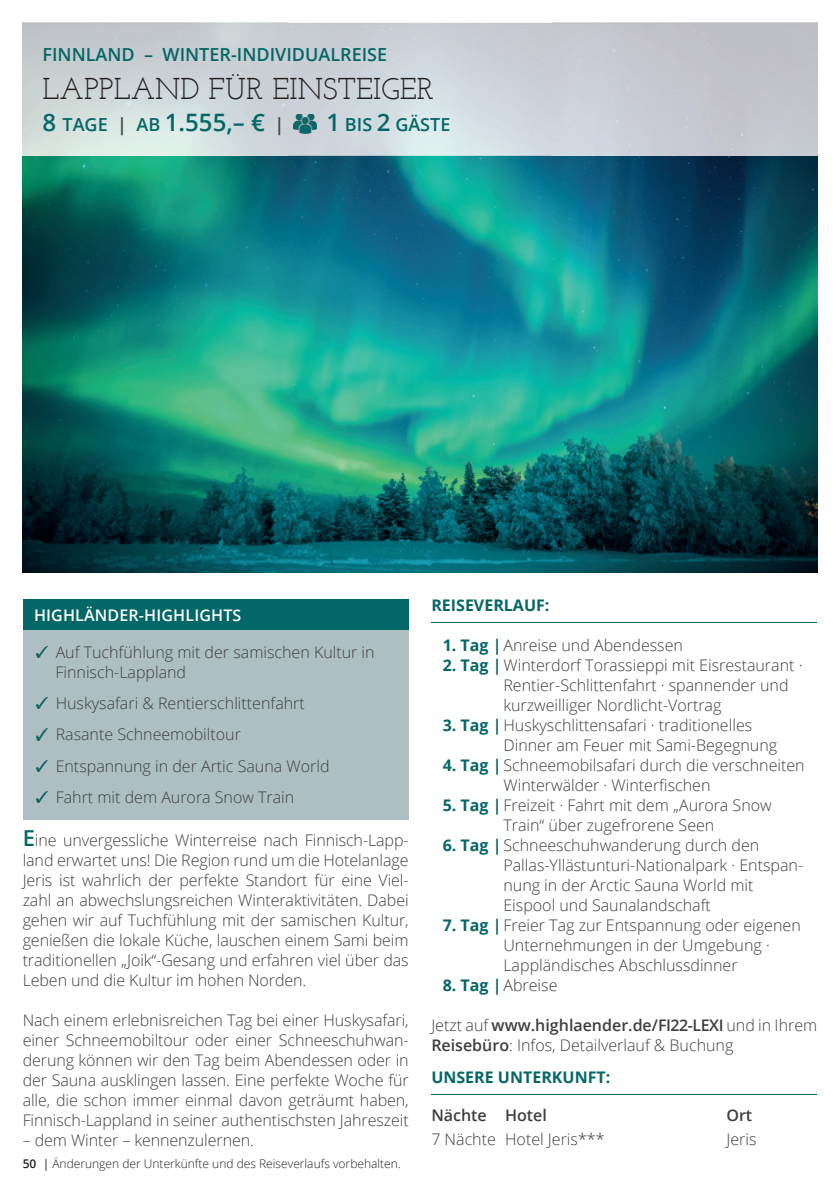
<style>
.page{position:relative;width:840px;height:1191px;background:#fff}
.page>*{position:absolute;margin:0;border:0;box-sizing:border-box;transform-origin:0 0}
.t1{font:30px "Josefin Slab";color:#231f20}
.t2{font:600 24px "Open Sans";color:#046767}
.t3{font:600 18px "Open Sans";color:#046767}
.t4{font:300 16px/20px "Open Sans";color:#3e3e3f}
.t5{font:700 16px "Open Sans";color:#046767}
.t6{font:600 16px "Open Sans";letter-spacing:.01em;color:#fff}
.t7{font:600 16px "Open Sans";color:#3e3e3f}
.t8{font:300 12px "Open Sans";color:#231f20}
.s1{font-size:18px}
.s2{font-size:18px;color:#3e3e3f}
.s3{font-size:24px}
.s4{font-weight:600;font-size:22px;color:#046767}
.s5{font-weight:600}
.s6{font-weight:400}
.s7{font-weight:700;color:#046767}
</style>
<div class="page">
<img style="left:23px;top:156px;width:793px;height:417px">
<hr style="left:431px;top:622px;width:385px;height:1px;background:#046767">
<svg style="left:22px;top:22px;width:796px;height:134px;background:#cbd1d6"></svg>
<img style="left:293px;top:114px;width:23px;height:19px">
<div style="left:23px;top:608px;width:385px;height:212px;background:#adbfc2"></div>
<div style="left:23px;top:599px;width:385px;height:30px;background:#046767"></div>
<svg style="left:37px;top:646px;width:10px;height:11px"></svg>
<svg style="left:37px;top:697px;width:10px;height:12px"></svg>
<svg style="left:37px;top:729px;width:10px;height:11px"></svg>
<svg style="left:37px;top:760px;width:10px;height:11px"></svg>
<svg style="left:37px;top:791px;width:10px;height:12px"></svg>
<hr style="left:431px;top:1094px;width:385px;height:1px;background:#046767">
<p class="t3" style="left:43px;top:42px;width:346px">FINNLAND – WINTER-INDIVIDUALREISE</p>
<h1 class="t1" style="left:43px;top:71px;width:393px">LAPPLAND FÜR EINSTEIGER</h1>
<h2 class="t2" style="left:43px;top:106px;width:243px">8 <span class="s1">TAGE</span> <span class="s2">|</span> <span class="s1">AB</span> 1.555,– € <span class="s2">|</span></h2>
<p class="t3" style="left:326px;top:112px;width:125px"><span class="s3">1</span> BIS <span class="s3">2</span> GÄSTE</p>
<p class="t6" style="left:34px;top:603px;width:209px">HIGHLÄNDER-HIGHLIGHTS</p>
<p class="t4" style="left:55px;top:641px;width:320px">Auf Tuchfühlung mit der samischen Kultur in<br>Finnisch-Lappland</p>
<p class="t4" style="left:56px;top:687px;width:275px;line-height:31.4px">Huskysafari &amp; Rentierschlittenfahrt Rasante Schneemobiltour Entspannung in der Artic Sauna World Fahrt mit dem Aurora Snow Train</p>
<p class="t4" style="left:23px;top:829px;width:387px;text-align:justify"><span class="s4">E</span>ine unvergessliche Winterreise nach Finnisch-Lapp&shy;land erwartet uns! Die Region rund um die Hotelanlage Jeris ist wahrlich der perfekte Standort für eine Viel&shy;zahl an abwechslungsreichen Winteraktivitäten. Dabei gehen wir auf Tuchfühlung mit der samischen Kultur, genießen die lokale Küche, lauschen einem Sami beim traditionellen „Joik“-Gesang und erfahren viel über das Leben und die Kultur im hohen Norden.</p>
<p class="t4" style="left:23px;top:1009px;width:387px;text-align:justify">Nach einem erlebnisreichen Tag bei einer Huskysafari, einer Schneemobiltour oder einer Schneeschuhwan&shy;derung können wir den Tag beim Abendessen oder in der Sauna ausklingen lassen. Eine perfekte Woche für alle, die schon immer einmal davon geträumt haben, Finnisch-Lappland in seiner authentischsten Jahreszeit</p>
<p class="t4" style="left:23px;top:1129px;width:232px">– dem Winter – kennenzulernen.</p>
<p class="t8" style="left:23px;top:1155px;width:379px"><span class="s5">50</span> <span class="s6">|</span> Änderungen der Unterkünfte und des Reiseverlaufs vorbehalten.</p>
<p class="t5" style="left:431px;top:593px;width:120px">REISEVERLAUF:</p>
<p class="t4" style="left:442px;top:634px;width:242px"><span class="s7">1. Tag |</span> Anreise und Abendessen</p>
<p class="t4" style="left:503px;top:654px;width:300px;text-indent:-61px"><span class="s7">2. Tag |</span> Winterdorf Torassieppi mit Eisrestaurant ·<br>Rentier-Schlittenfahrt · spannender und kurzweilliger Nordlicht-Vortrag</p>
<p class="t4" style="left:503px;top:714px;width:275px;text-indent:-61px"><span class="s7">3. Tag |</span> Huskyschlittensafari · traditionelles<br>Dinner am Feuer mit Sami-Begegnung</p>
<p class="t4" style="left:503px;top:754px;width:302px;text-indent:-61px"><span class="s7">4. Tag |</span> Schneemobilsafari durch die verschneiten<br>Winterwälder · Winterfischen</p>
<p class="t4" style="left:442px;top:794px;width:330px;text-align:center"><span class="s7">5. Tag |</span> Freizeit · Fahrt mit dem „Aurora Snow<br>Train“ über zugefrorene Seen</p>
<p class="t4" style="left:503px;top:834px;width:301px;text-indent:-61px"><span class="s7">6. Tag |</span> Schneeschuhwanderung durch den Pallas-Yllästunturi-Nationalpark · Entspan&shy;nung in der Arctic Sauna World mit Eispool und Saunalandschaft</p>
<p class="t4" style="left:503px;top:914px;width:299px;text-indent:-61px"><span class="s7">7. Tag |</span> Freier Tag zur Entspannung oder eigenen<br>Unternehmungen in der Umgebung ·<br>Lappländisches Abschlussdinner</p>
<p class="t4" style="left:442px;top:974px;width:116px"><span class="s7">8. Tag |</span> Abreise</p>
<p class="t4" style="left:431px;top:1014px;width:387px">Jetzt auf <span class="s5">www.highlaender.de/FI22-LEXI</span> und in Ihrem<br><span class="s5">Reisebüro</span>: Infos, Detailverlauf &amp; Buchung</p>
<p class="t5" style="left:431px;top:1066px;width:180px">UNSERE UNTERKUNFT:</p>
<p class="t7" style="left:431px;top:1104px;width:117px">Nächte Hotel</p>
<p class="t7" style="left:726px;top:1104px;width:27px">Ort</p>
<p class="t4" style="left:431px;top:1129px;width:174px">7 Nächte Hotel Jeris***</p>
<p class="t4" style="left:726px;top:1129px;width:32px">Jeris</p>
</div>
